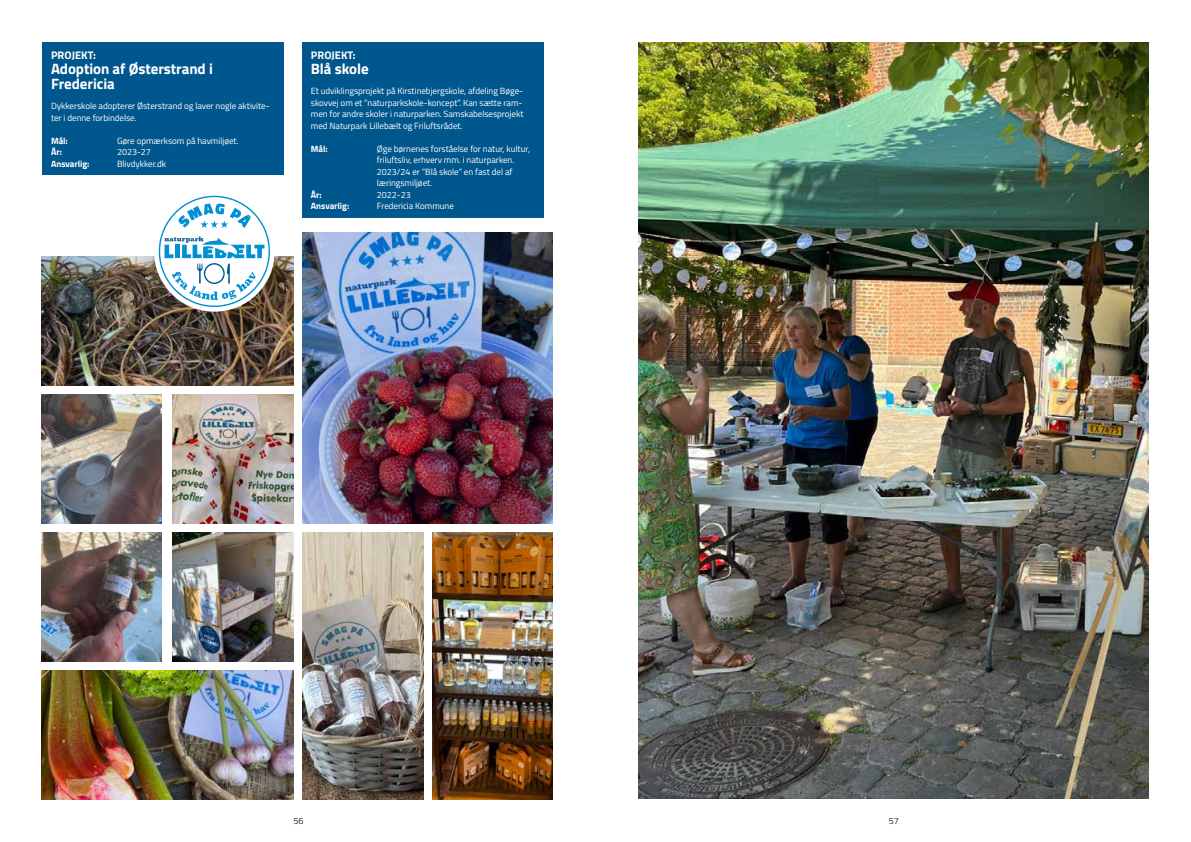
<style>
.page{position:relative;width:1191px;height:842px;background:#fff}
.page>*{position:absolute;margin:0;border:0;box-sizing:border-box;transform-origin:0 0}
.t1{font:700 15px/15px "Titillium";letter-spacing:-.005em;color:#fff}
.t2{font:700 11px "Titillium";letter-spacing:.005em;color:#fff}
.t3{font:9px/11.5px "Titillium";letter-spacing:-.005em;color:#fff}
.t4{font:700 9px "Titillium";letter-spacing:-.005em;color:#fff}
.t5{font:300 9px "Titillium Web";color:#000}
</style>
<div class="page">
<div style="left:43px;top:43px;width:240px;height:132px;background:#00578d"></div>
<div style="left:302px;top:43px;width:241px;height:175px;background:#00578d"></div>
<img style="left:638px;top:43px;width:510px;height:755px">
<img style="left:41px;top:257px;width:252px;height:128px">
<img style="left:172px;top:395px;width:121px;height:128px">
<img style="left:302px;top:233px;width:251px;height:290px">
<img style="left:41px;top:395px;width:121px;height:128px">
<img style="left:41px;top:533px;width:121px;height:128px">
<img style="left:172px;top:533px;width:121px;height:128px">
<img style="left:41px;top:671px;width:252px;height:128px">
<img style="left:302px;top:533px;width:121px;height:266px">
<img style="left:432px;top:533px;width:121px;height:266px">
<div style="left:154px;top:191px;width:121px;height:121px;background:#fff;border-radius:50%"></div>
<svg style="left:159px;top:196px;width:111px;height:111px"></svg>
<p class="t2" style="left:51px;top:47px;width:46px">PROJEKT:</p>
<h1 class="t1" style="left:51px;top:61px;width:163px">Adoption af Østerstrand i<br>Fredericia</h1>
<p class="t3" style="left:51px;top:100px;width:220px">Dykkerskole adopterer Østerstrand og laver nogle aktivite&shy;ter i denne forbindelse.</p>
<p class="t4" style="left:51px;top:134px;width:18px">Mål:</p>
<p class="t3" style="left:117px;top:134px;width:123px">Gøre opmærksom på havmiljøet.</p>
<p class="t4" style="left:51px;top:145px;width:12px">År:</p>
<p class="t3" style="left:117px;top:146px;width:35px">2023-27</p>
<p class="t4" style="left:51px;top:157px;width:40px">Ansvarlig:</p>
<p class="t3" style="left:117px;top:157px;width:51px">Blivdykker.dk</p>
<p class="t2" style="left:311px;top:47px;width:46px">PROJEKT:</p>
<h1 class="t1" style="left:311px;top:61px;width:59px">Blå skole</h1>
<p class="t3" style="left:311px;top:85px;width:214px;text-align:justify">Et udviklingsprojekt på Kirstinebjergskole, afdeling Bøge&shy;skovvej om et ”naturparkskole-koncept”. Kan sætte ram&shy;men for andre skoler i naturparken. Samskabelsesprojekt med Naturpark Lillebælt og Friluftsrådet.</p>
<p class="t4" style="left:311px;top:142px;width:18px">Mål:</p>
<p class="t3" style="left:377px;top:142px;width:155px">Øge børnenes forståelse for natur, kultur, friluftsliv, erhverv mm. i naturparken.<br>2023/24 er ”Blå skole” en fast del af læringsmiljøet.</p>
<p class="t4" style="left:311px;top:188px;width:12px">År:</p>
<p class="t3" style="left:377px;top:188px;width:35px">2022-23</p>
<p class="t4" style="left:311px;top:199px;width:40px">Ansvarlig:</p>
<p class="t3" style="left:377px;top:200px;width:79px">Fredericia Kommune</p>
<p class="t5" style="left:293px;top:814px;width:12px">56</p>
<p class="t5" style="left:889px;top:814px;width:12px">57</p>
</div>
